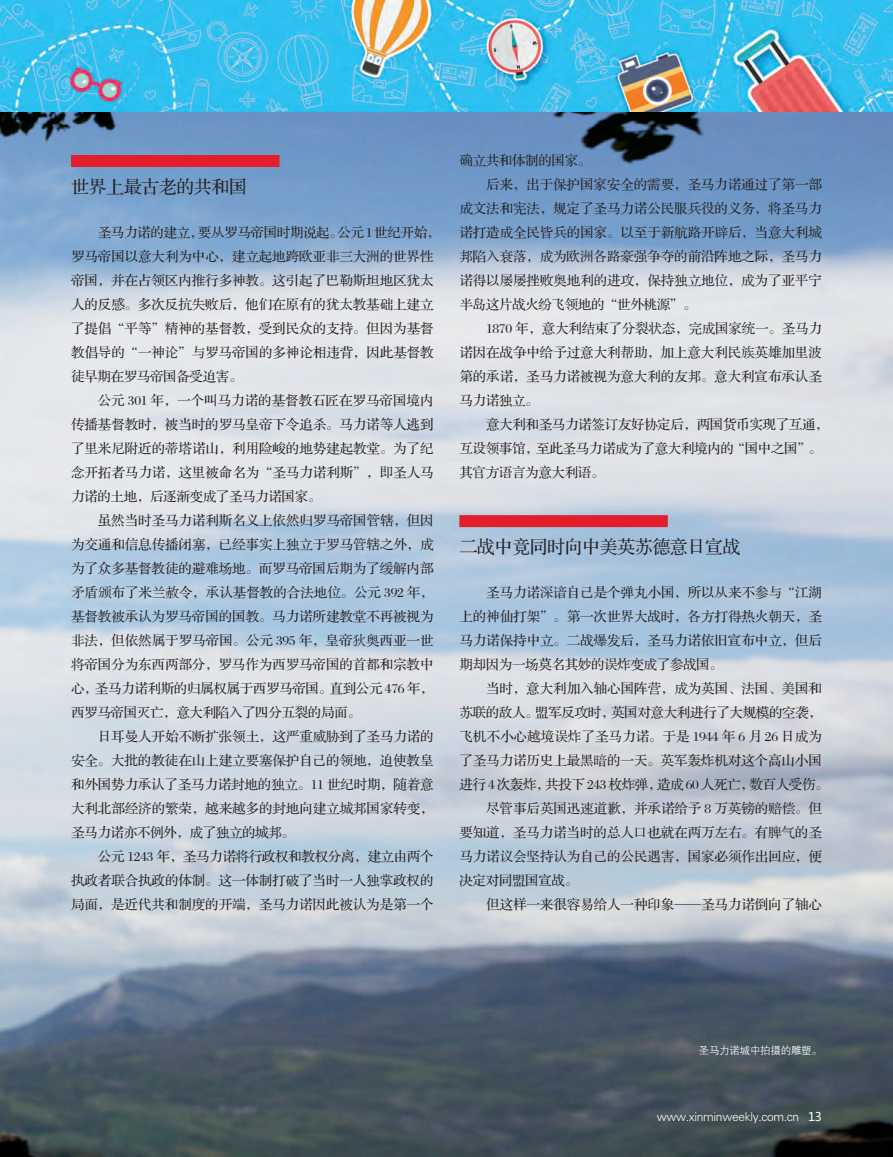
<style>
.page{position:relative;width:893px;height:1157px;background:#fff}
.page>*{position:absolute;margin:0;border:0;box-sizing:border-box;transform-origin:0 0}
.t1{font:18px "FZS3 K GBK1 0";letter-spacing:-.025em;color:#231f20}
.t2{font:13.5px "FZS3 JW GB1 0";letter-spacing:-.005em;color:#231f20}
.t3{font:13.5px "FZS3 JW GB1 0";letter-spacing:-.025em;color:#231f20}
.t4{font:12px "FZXH1 JW GB1 0";letter-spacing:-.025em;color:#fff}
.t5{font:10.5px "FZZDXJW GB1 0";letter-spacing:-.025em;color:#fff}
.s1{font-family:"Microsoft Ya Hei"}
</style>
<div class="page">
<img style="left:0;top:0;width:893px;height:113px">
<img style="left:0;top:113px;width:893px;height:1044px">
<div style="left:71px;top:155px;width:208px;height:12px;background:#e21e2c"></div>
<div style="left:459px;top:515px;width:209px;height:12px;background:#e21e2c"></div>
<p class="t1" style="left:71px;top:177px;width:177px">世界上最古老的共和国</p>
<p class="t3" style="left:98px;top:225px;width:344px">圣马力诺的建立，要从罗马帝国时期说起。公元 1世纪开始，</p>
<p class="t2" style="left:71px;top:249px;width:364px">罗马帝国以意大利为中心，建立起地跨欧亚非三大洲的世界性</p>
<p class="t2" style="left:71px;top:273px;width:364px">帝国，并在占领区内推行多神教。这引起了巴勒斯坦地区犹太</p>
<p class="t2" style="left:71px;top:297px;width:364px">人的反感。多次反抗失败后，他们在原有的犹太教基础上建立</p>
<p class="t2" style="left:71px;top:321px;width:364px">了提倡“平等”精神的基督教，受到民众的支持。但因为基督</p>
<p class="t2" style="left:71px;top:345px;width:364px">教倡导的“一神论”与罗马帝国的多神论相违背，因此基督教</p>
<p class="t3" style="left:71px;top:369px;width:173px">徒早期在罗马帝国备受迫害。</p>
<p class="t2" style="left:98px;top:393px;width:337px">公元 301 年，一个叫马力诺的基督教石匠在罗马帝国境内</p>
<p class="t2" style="left:71px;top:417px;width:364px">传播基督教时，被当时的罗马皇帝下令追杀。马力诺等人逃到</p>
<p class="t2" style="left:71px;top:441px;width:364px">了里米尼附近的蒂塔诺山，利用险峻的地势建起教堂。为了纪</p>
<p class="t2" style="left:71px;top:465px;width:364px">念开拓者马力诺，这里被命名为“圣马力诺利斯”，即圣人马</p>
<p class="t3" style="left:71px;top:489px;width:252px">力诺的土地，后逐渐变成了圣马力诺国家。</p>
<p class="t2" style="left:98px;top:513px;width:337px">虽然当时圣马力诺利斯名义上依然归罗马帝国管辖，但因</p>
<p class="t2" style="left:71px;top:537px;width:364px">为交通和信息传播闭塞，已经事实上独立于罗马管辖之外，成</p>
<p class="t2" style="left:71px;top:561px;width:364px">为了众多基督教徒的避难场地。而罗马帝国后期为了缓解内部</p>
<p class="t2" style="left:71px;top:585px;width:364px">矛盾颁布了米兰赦令，承认基督教的合法地位。公元 392 年，</p>
<p class="t2" style="left:71px;top:609px;width:364px">基督教被承认为罗马帝国的国教。马力诺所建教堂不再被视为</p>
<p class="t2" style="left:71px;top:633px;width:364px">非法，但依然属于罗马帝国。公元 395 年，皇帝狄奥西亚一世</p>
<p class="t2" style="left:71px;top:657px;width:364px">将帝国分为东西两部分，罗马作为西罗马帝国的首都和宗教中</p>
<p class="t3" style="left:71px;top:681px;width:364px">心，圣马力诺利斯的归属权属于西罗马帝国。直到公元 476 年，</p>
<p class="t3" style="left:71px;top:705px;width:291px">西罗马帝国灭亡，意大利陷入了四分五裂的局面。</p>
<p class="t2" style="left:98px;top:729px;width:337px">日耳曼人开始不断扩张领土，这严重威胁到了圣马力诺的</p>
<p class="t2" style="left:71px;top:753px;width:364px">安全。大批的教徒在山上建立要塞保护自己的领地，迫使教皇</p>
<p class="t2" style="left:71px;top:777px;width:364px">和外国势力承认了圣马力诺封地的独立。11 世纪时期，随着意</p>
<p class="t2" style="left:71px;top:801px;width:364px">大利北部经济的繁荣，越来越多的封地向建立城邦国家转变，</p>
<p class="t3" style="left:71px;top:825px;width:226px">圣马力诺亦不例外，成了独立的城邦。</p>
<p class="t3" style="left:98px;top:849px;width:337px">公元 1243 年，圣马力诺将行政权和教权分离，建立由两个</p>
<p class="t2" style="left:71px;top:873px;width:364px">执政者联合执政的体制。这一体制打破了当时一人独掌政权的</p>
<p class="t2" style="left:71px;top:897px;width:364px">局面，是近代共和制度的开端，圣马力诺因此被认为是第一个</p>
<p class="t3" style="left:459px;top:153px;width:133px">确立共和体制的国家。</p>
<p class="t2" style="left:486px;top:177px;width:337px">后来，出于保护国家安全的需要，圣马力诺通过了第一部</p>
<p class="t2" style="left:459px;top:201px;width:364px">成文法和宪法，规定了圣马力诺公民服兵役的义务，将圣马力</p>
<p class="t2" style="left:459px;top:225px;width:364px">诺打造成全民皆兵的国家。以至于新航路开辟后，当意大利城</p>
<p class="t2" style="left:459px;top:249px;width:364px">邦陷入衰落，成为欧洲各路豪强争夺的前沿阵地之际，圣马力</p>
<p class="t2" style="left:459px;top:273px;width:364px">诺得以屡屡挫败奥地利的进攻，保持独立地位，成为了亚平宁</p>
<p class="t3" style="left:459px;top:297px;width:239px">半岛这片战火纷飞领地的“世外桃源”。</p>
<p class="t2" style="left:486px;top:321px;width:337px">1870 年，意大利结束了分裂状态，完成国家统一。圣马力</p>
<p class="t2" style="left:459px;top:345px;width:364px">诺因在战争中给予过意大利帮助，加上意大利民族英雄加里波</p>
<p class="t2" style="left:459px;top:369px;width:364px">第的承诺，圣马力诺被视为意大利的友邦。意大利宣布承认圣</p>
<p class="t2" style="left:459px;top:393px;width:81px">马力诺独立。</p>
<p class="t3" style="left:486px;top:417px;width:344px">意大利和圣马力诺签订友好协定后，两国货币实现了互通，</p>
<p class="t3" style="left:459px;top:441px;width:364px">互设领事馆，至此圣马力诺成为了意大利境内的“国中之国”。</p>
<p class="t3" style="left:459px;top:465px;width:147px">其官方语言为意大利语。</p>
<p class="t1" style="left:459px;top:537px;width:283px">二战中竟同时向中美英苏德意日宣战</p>
<p class="t2" style="left:486px;top:585px;width:337px">圣马力诺深谙自己是个弹丸小国，所以从来不参与“江湖</p>
<p class="t2" style="left:459px;top:609px;width:364px">上的神仙打架”。第一次世界大战时，各方打得热火朝天，圣</p>
<p class="t2" style="left:459px;top:633px;width:364px">马力诺保持中立。二战爆发后，圣马力诺依旧宣布中立，但后</p>
<p class="t3" style="left:459px;top:657px;width:265px">期却因为一场莫名其妙的误炸变成了参战国。</p>
<p class="t2" style="left:486px;top:681px;width:337px">当时，意大利加入轴心国阵营，成为英国、法国、美国和</p>
<p class="t3" style="left:459px;top:705px;width:364px">苏联的敌人。盟军反攻时，英国对意大利进行了大规模的空袭，</p>
<p class="t2" style="left:459px;top:729px;width:364px">飞机不小心越境误炸了圣马力诺。于是 1944 年 6 月 26 日成为</p>
<p class="t2" style="left:459px;top:753px;width:364px">了圣马力诺历史上最黑暗的一天。英军轰炸机对这个高山小国</p>
<p class="t3" style="left:459px;top:777px;width:371px">进行 4 次轰炸，共投下 243 枚炸弹，造成 60 人死亡，数百人受伤。</p>
<p class="t2" style="left:486px;top:801px;width:337px">尽管事后英国迅速道歉，并承诺给予 8 万英镑的赔偿。但</p>
<p class="t2" style="left:459px;top:825px;width:364px">要知道，圣马力诺当时的总人口也就在两万左右。有脾气的圣</p>
<p class="t2" style="left:459px;top:849px;width:364px">马力诺议会坚持认为自己的公民遇害，国家必须作出回应，便</p>
<p class="t3" style="left:459px;top:873px;width:120px">决定对同盟国宣战。</p>
<p class="t2" style="left:486px;top:897px;width:337px">但这样一来很容易给人一种印象——圣马力诺倒向了轴心</p>
<p class="t5" style="left:699px;top:1044px;width:125px">圣马力诺城中拍摄的雕塑。</p>
<p class="t4" style="left:657px;top:1109px;width:167px">www.xinminweekly.com.cn <span class="s1">13</span></p>
</div>
